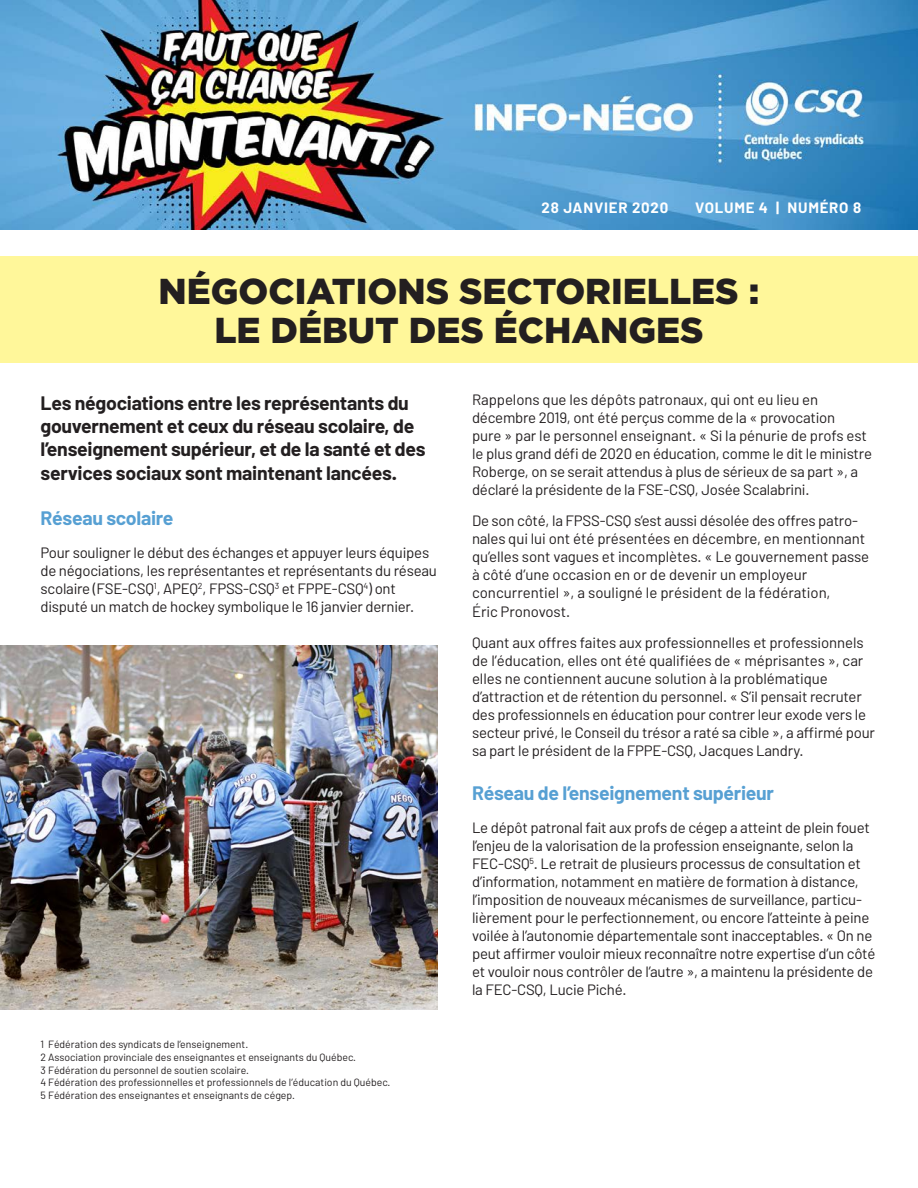
<style>
.page{position:relative;width:918px;height:1188px;background:#fff}
.page>*{position:absolute;margin:0;border:0;box-sizing:border-box;transform-origin:0 0}
.t1{font:900 36px/39px "Gotham";color:#231f20;text-align:center}
.t2{font:700 19.5px/23.4px "Barlow";letter-spacing:-.015em;color:#231f20}
.t3{font:700 19.5px "Barlow";letter-spacing:-.015em;color:#57a0d3}
.t4{font:15px/18px "Barlow";letter-spacing:-.015em;color:#231f20}
.t5{font:700 15px "Barlow";letter-spacing:.05em;color:#fff}
.t6{font:10.5px/12.8px "Barlow";color:#231f20}
</style>
<div class="page">
<div style="left:0;top:256px;width:918px;height:107px;background:#fff79a"></div>
<img style="left:0;top:0;width:918px;height:230px">
<img style="left:0;top:645px;width:437px;height:364px">
<p class="t5" style="left:542px;top:198px;width:128px">28 JANVIER 2020</p>
<p class="t5" style="left:695px;top:198px;width:167px">VOLUME 4 | NUMÉRO 8</p>
<h1 class="t1" style="left:159px;top:271px;width:602px">NÉGOCIATIONS SECTORIELLES :<br>LE DÉBUT DES ÉCHANGES</h1>
<h2 class="t2" style="left:40px;top:391px;width:387px">Les négociations entre les représentants du gouvernement et ceux du réseau scolaire, de l’enseignement supérieur, et de la santé et des services sociaux sont maintenant lancées.</h2>
<h2 class="t3" style="left:40px;top:506px;width:134px">Réseau scolaire</h2>
<p class="t4" style="left:40px;top:543px;width:398px">Pour souligner le début des échanges et appuyer leurs équipes de négociations, les représentantes et représentants du réseau scolaire (FSE-CSQ<sup>1</sup>, APEQ<sup>2</sup>, FPSS-CSQ<sup>3</sup> et FPPE-CSQ<sup>4</sup>) ont disputé un match de hockey symbolique le 16 janvier dernier.</p>
<p class="t6" style="left:40px;top:1038px;width:352px">1 Fédération des syndicats de l’enseignement.<br>2 Association provinciale des enseignantes et enseignants du Québec.<br>3 Fédération du personnel de soutien scolaire.<br>4 Fédération des professionnelles et professionnels de l’éducation du Québec.<br>5 Fédération des enseignantes et enseignants de cégep.</p>
<p class="t4" style="left:472px;top:390px;width:402px">Rappelons que les dépôts patronaux, qui ont eu lieu en décembre 2019, ont été perçus comme de la « provocation<br>pure » par le personnel enseignant. « Si la pénurie de profs est le plus grand défi de 2020 en éducation, comme le dit le ministre Roberge, on se serait attendus à plus de sérieux de sa part », a déclaré la présidente de la FSE-CSQ, Josée Scalabrini.</p>
<p class="t4" style="left:472px;top:512px;width:399px">De son côté, la FPSS-CSQ s’est aussi désolée des offres patro&shy;nales qui lui ont été présentées en décembre, en mentionnant qu’elles sont vagues et incomplètes. « Le gouvernement passe à côté d’une occasion en or de devenir un employeur concurrentiel », a souligné le président de la fédération,<br>Éric Pronovost.</p>
<p class="t4" style="left:472px;top:633px;width:404px">Quant aux offres faites aux professionnelles et professionnels de l’éducation, elles ont été qualifiées de « méprisantes », car elles ne contiennent aucune solution à la problématique d’attraction et de rétention du personnel. « S’il pensait recruter des professionnels en éducation pour contrer leur exode vers le secteur privé, le Conseil du trésor a raté sa cible », a affirmé pour sa part le président de la FPPE-CSQ, Jacques Landry.</p>
<h2 class="t3" style="left:472px;top:781px;width:304px">Réseau de l’enseignement supérieur</h2>
<p class="t4" style="left:472px;top:818px;width:405px">Le dépôt patronal fait aux profs de cégep a atteint de plein fouet l’enjeu de la valorisation de la profession enseignante, selon la FEC-CSQ<sup>5</sup>. Le retrait de plusieurs processus de consultation et d’information, notamment en matière de formation à distance, l’imposition de nouveaux mécanismes de surveillance, particu&shy;lièrement pour le perfectionnement, ou encore l’atteinte à peine voilée à l’autonomie départementale sont inacceptables. « On ne peut affirmer vouloir mieux reconnaître notre expertise d’un côté et vouloir nous contrôler de l’autre », a maintenu la présidente de la FEC-CSQ, Lucie Piché.</p>
</div>
